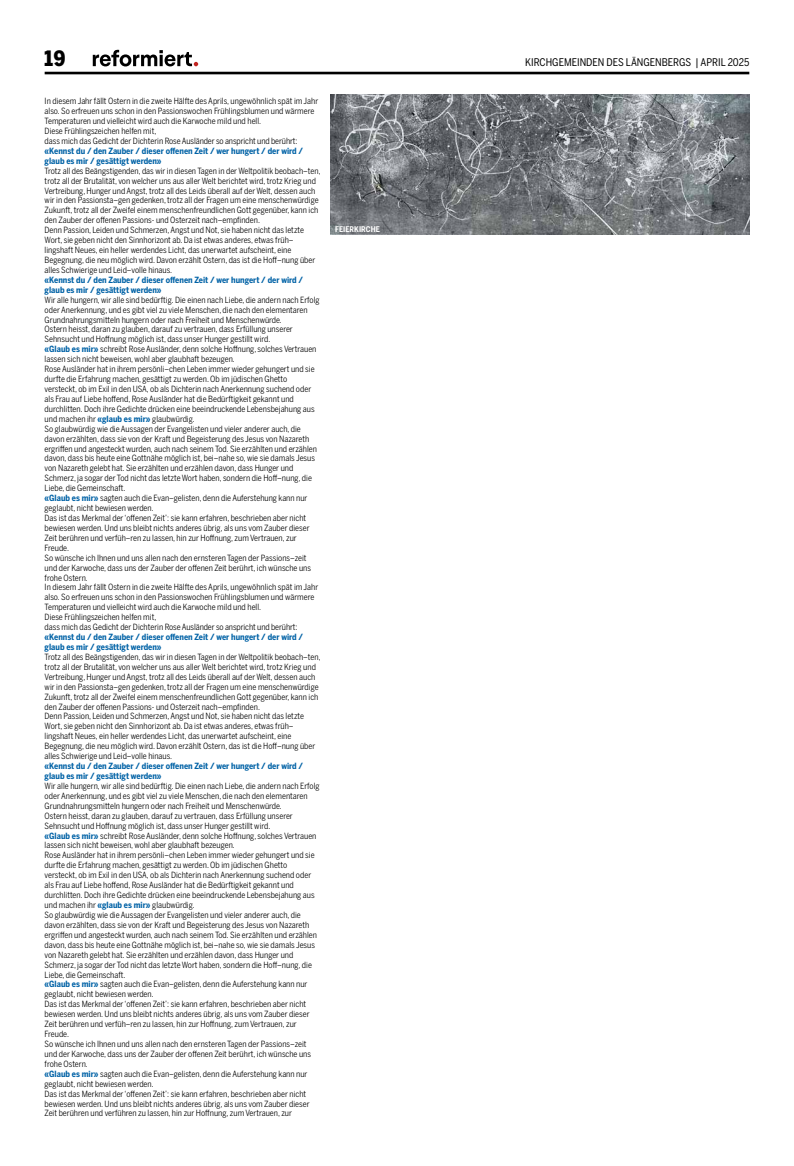
<style>
.page{position:relative;width:794px;height:1166px;background:#fff}
.page>*{position:absolute;margin:0;border:0;box-sizing:border-box;transform-origin:0 0}
.t1{font:900 21px "Benton Sans Cond";color:#000}
.t2{font:10.5px "Benton Sans Cond";color:#000}
.t3{font:8.49px/9.9px "Benton Sans Cond";color:#000}
.t4{font:700 8.49px/9.9px "Benton Sans Cond";color:#0062a6}
.t5{font:700 7.79px "Benton Sans Cond";letter-spacing:.005em;color:#fff}
.s1{font-weight:700;color:#0062a6}
</style>
<div class="page">
<hr style="left:45px;top:72px;width:704px;height:2px;background:#000">
<svg style="left:93px;top:50px;width:105px;height:16px"></svg>
<img style="left:330px;top:94px;width:419px;height:140px">
<h1 class="t1" style="left:45px;top:46px;width:23px">19</h1>
<p class="t2" style="left:525px;top:56px;width:226px">KIRCHGEMEINDEN DES LÄNGENBERGS | APRIL 2025</p>
<p class="t3" style="left:45px;top:96px;width:275px">In diesem Jahr fällt Ostern in die zweite Hälfte des Aprils, ungewöhnlich spät im Jahr also. So erfreuen uns schon in den Passionswochen Frühlingsblumen und wärmere Temperaturen und vielleicht wird auch die Karwoche mild und hell.<br>Diese Frühlingszeichen helfen mit,<br>dass mich das Gedicht der Dichterin Rose Ausländer so anspricht und berührt:</p>
<p class="t4" style="left:45px;top:146px;width:260px">«Kennst du / den Zauber / dieser offenen Zeit / wer hungert / der wird / glaub es mir / gesättigt werden»</p>
<p class="t3" style="left:45px;top:166px;width:277px">Trotz all des Beängstigenden, das wir in diesen Tagen in der Weltpolitik beobach–ten, trotz all der Brutalität, von welcher uns aus aller Welt berichtet wird, trotz Krieg und Vertreibung, Hunger und Angst, trotz all des Leids überall auf der Welt, dessen auch wir in den Passionsta–gen gedenken, trotz all der Fragen um eine menschenwürdige Zukunft, trotz all der Zweifel einem menschenfreundlichen Gott gegenüber, kann ich den Zauber der offenen Passions- und Osterzeit nach–empfinden.<br>Denn Passion, Leiden und Schmerzen, Angst und Not, sie haben nicht das letzte Wort, sie geben nicht den Sinnhorizont ab. Da ist etwas anderes, etwas früh– lingshaft Neues, ein heller werdendes Licht, das unerwartet aufscheint, eine Begegnung, die neu möglich wird. Davon erzählt Ostern, das ist die Hoff–nung über alles Schwierige und Leid–volle hinaus.</p>
<p class="t4" style="left:45px;top:275px;width:260px">«Kennst du / den Zauber / dieser offenen Zeit / wer hungert / der wird / glaub es mir / gesättigt werden»</p>
<p class="t3" style="left:45px;top:295px;width:276px">Wir alle hungern, wir alle sind bedürftig. Die einen nach Liebe, die andern nach Erfolg oder Anerkennung, und es gibt viel zu viele Menschen, die nach den elementaren Grundnahrungsmitteln hungern oder nach Freiheit und Menschenwürde.<br>Ostern heisst, daran zu glauben, darauf zu vertrauen, dass Erfüllung unserer Sehnsucht und Hoffnung möglich ist, dass unser Hunger gestillt wird.<br><span class="s1">«Glaub es mir»</span> schreibt Rose Ausländer, denn solche Hoffnung, solches Vertrauen lassen sich nicht beweisen, wohl aber glaubhaft bezeugen.<br>Rose Ausländer hat in ihrem persönli–chen Leben immer wieder gehungert und sie durfte die Erfahrung machen, gesättigt zu werden. Ob im jüdischen Ghetto versteckt, ob im Exil in den USA, ob als Dichterin nach Anerkennung suchend oder als Frau auf Liebe hoffend, Rose Ausländer hat die Bedürftigkeit gekannt und durchlitten. Doch ihre Gedichte drücken eine beeindruckende Lebensbejahung aus und machen ihr <span class="s1">«glaub es mir»</span> glaubwürdig.<br>So glaubwürdig wie die Aussagen der Evangelisten und vieler anderer auch, die davon erzählten, dass sie von der Kraft und Begeisterung des Jesus von Nazareth ergriffen und angesteckt wurden, auch nach seinem Tod. Sie erzählten und erzählen davon, dass bis heute eine Gottnähe möglich ist, bei–nahe so, wie sie damals Jesus von Nazareth gelebt hat. Sie erzählten und erzählen davon, dass Hunger und Schmerz, ja sogar der Tod nicht das letzte Wort haben, sondern die Hoff–nung, die Liebe, die Gemeinschaft.<br><span class="s1">«Glaub es mir»</span> sagten auch die Evan–gelisten, denn die Auferstehung kann nur geglaubt, nicht bewiesen werden.<br>Das ist das Merkmal der ‘offenen Zeit’: sie kann erfahren, beschrieben aber nicht bewiesen werden. Und uns bleibt nichts anderes übrig, als uns vom Zauber dieser Zeit berühren und verfüh–ren zu lassen, hin zur Hoffnung, zum Vertrauen, zur Freude.<br>So wünsche ich Ihnen und uns allen nach den ernsteren Tagen der Passions–zeit und der Karwoche, dass uns der Zauber der offenen Zeit berührt, ich wünsche uns frohe Ostern.<br>In diesem Jahr fällt Ostern in die zweite Hälfte des Aprils, ungewöhnlich spät im Jahr also. So erfreuen uns schon in den Passionswochen Frühlingsblumen und wärmere Temperaturen und vielleicht wird auch die Karwoche mild und hell.<br>Diese Frühlingszeichen helfen mit,<br>dass mich das Gedicht der Dichterin Rose Ausländer so anspricht und berührt:</p>
<p class="t4" style="left:45px;top:632px;width:260px">«Kennst du / den Zauber / dieser offenen Zeit / wer hungert / der wird / glaub es mir / gesättigt werden»</p>
<p class="t3" style="left:45px;top:652px;width:277px">Trotz all des Beängstigenden, das wir in diesen Tagen in der Weltpolitik beobach–ten, trotz all der Brutalität, von welcher uns aus aller Welt berichtet wird, trotz Krieg und Vertreibung, Hunger und Angst, trotz all des Leids überall auf der Welt, dessen auch wir in den Passionsta–gen gedenken, trotz all der Fragen um eine menschenwürdige Zukunft, trotz all der Zweifel einem menschenfreundlichen Gott gegenüber, kann ich den Zauber der offenen Passions- und Osterzeit nach–empfinden.<br>Denn Passion, Leiden und Schmerzen, Angst und Not, sie haben nicht das letzte Wort, sie geben nicht den Sinnhorizont ab. Da ist etwas anderes, etwas früh– lingshaft Neues, ein heller werdendes Licht, das unerwartet aufscheint, eine Begegnung, die neu möglich wird. Davon erzählt Ostern, das ist die Hoff–nung über alles Schwierige und Leid–volle hinaus.</p>
<p class="t4" style="left:45px;top:761px;width:260px">«Kennst du / den Zauber / dieser offenen Zeit / wer hungert / der wird / glaub es mir / gesättigt werden»</p>
<p class="t3" style="left:45px;top:781px;width:276px">Wir alle hungern, wir alle sind bedürftig. Die einen nach Liebe, die andern nach Erfolg oder Anerkennung, und es gibt viel zu viele Menschen, die nach den elementaren Grundnahrungsmitteln hungern oder nach Freiheit und Menschenwürde.<br>Ostern heisst, daran zu glauben, darauf zu vertrauen, dass Erfüllung unserer Sehnsucht und Hoffnung möglich ist, dass unser Hunger gestillt wird.<br><span class="s1">«Glaub es mir»</span> schreibt Rose Ausländer, denn solche Hoffnung, solches Vertrauen lassen sich nicht beweisen, wohl aber glaubhaft bezeugen.<br>Rose Ausländer hat in ihrem persönli–chen Leben immer wieder gehungert und sie durfte die Erfahrung machen, gesättigt zu werden. Ob im jüdischen Ghetto versteckt, ob im Exil in den USA, ob als Dichterin nach Anerkennung suchend oder als Frau auf Liebe hoffend, Rose Ausländer hat die Bedürftigkeit gekannt und durchlitten. Doch ihre Gedichte drücken eine beeindruckende Lebensbejahung aus und machen ihr <span class="s1">«glaub es mir»</span> glaubwürdig.<br>So glaubwürdig wie die Aussagen der Evangelisten und vieler anderer auch, die davon erzählten, dass sie von der Kraft und Begeisterung des Jesus von Nazareth ergriffen und angesteckt wurden, auch nach seinem Tod. Sie erzählten und erzählen davon, dass bis heute eine Gottnähe möglich ist, bei–nahe so, wie sie damals Jesus von Nazareth gelebt hat. Sie erzählten und erzählen davon, dass Hunger und Schmerz, ja sogar der Tod nicht das letzte Wort haben, sondern die Hoff–nung, die Liebe, die Gemeinschaft.<br><span class="s1">«Glaub es mir»</span> sagten auch die Evan–gelisten, denn die Auferstehung kann nur geglaubt, nicht bewiesen werden.<br>Das ist das Merkmal der ‘offenen Zeit’: sie kann erfahren, beschrieben aber nicht bewiesen werden. Und uns bleibt nichts anderes übrig, als uns vom Zauber dieser Zeit berühren und verfüh–ren zu lassen, hin zur Hoffnung, zum Vertrauen, zur Freude.<br>So wünsche ich Ihnen und uns allen nach den ernsteren Tagen der Passions–zeit und der Karwoche, dass uns der Zauber der offenen Zeit berührt, ich wünsche uns frohe Ostern.<br><span class="s1">«Glaub es mir»</span> sagten auch die Evan–gelisten, denn die Auferstehung kann nur geglaubt, nicht bewiesen werden.<br>Das ist das Merkmal der ‘offenen Zeit’: sie kann erfahren, beschrieben aber nicht bewiesen werden. Und uns bleibt nichts anderes übrig, als uns vom Zauber dieser Zeit berühren und verführen zu lassen, hin zur Hoffnung, zum Vertrauen, zur</p>
<p class="t5" style="left:335px;top:224px;width:46px">Feierkirche</p>
</div>
